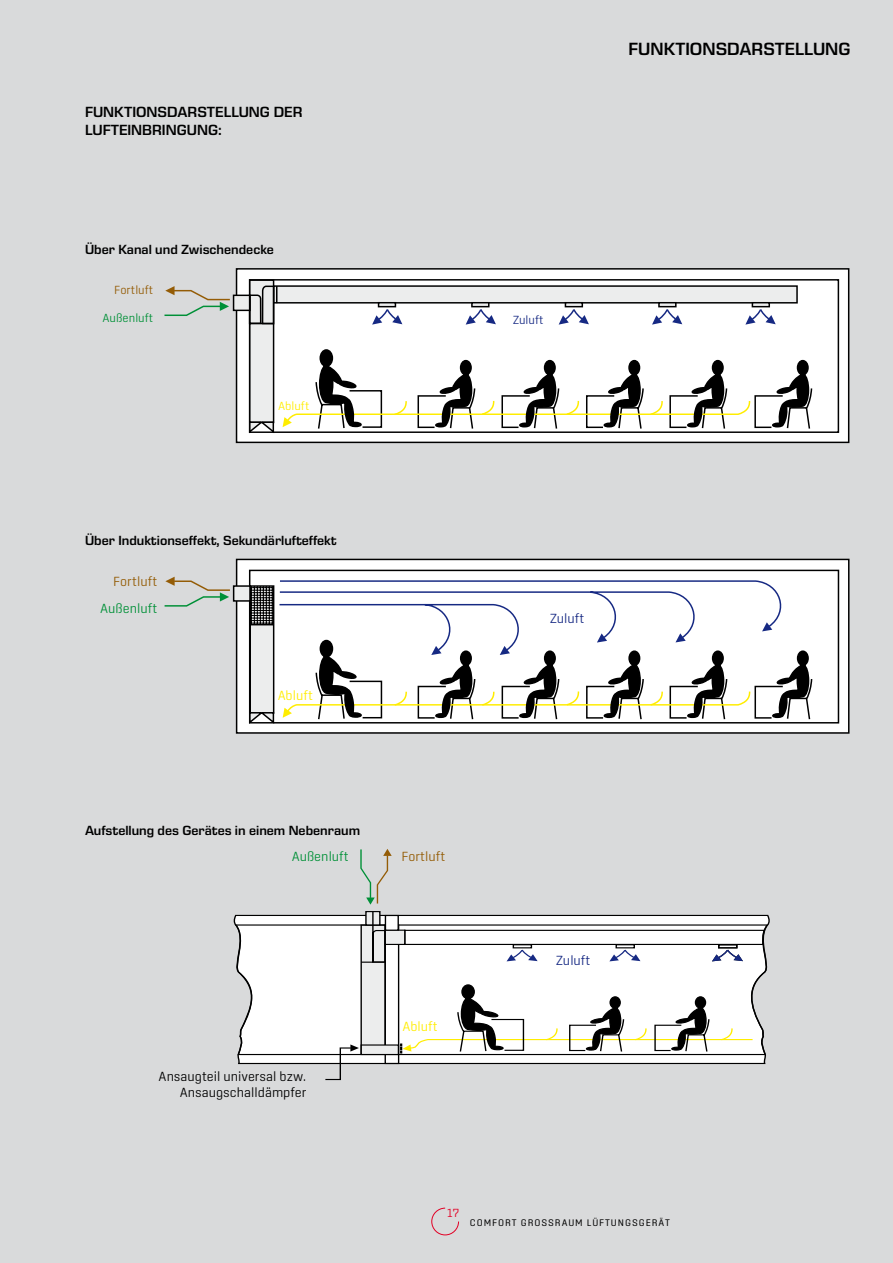
<style>
.page{position:relative;width:893px;height:1263px;background:#d9dadb}
.page>*{position:absolute;margin:0;border:0;box-sizing:border-box;transform-origin:0 0}
.t1{font:600 18px "Eurostile Next LT Pro";color:#000}
.t2{font:600 15px/18px "Eurostile Next LT Pro";color:#000}
.t3{font:600 13.5px "Eurostile Next LT Pro";color:#000}
.t4{font:300 13.5px/16.2px "Center";color:#000;text-align:right}
.t5{font:300 13.5px "Center";color:#009037}
.t6{font:300 13.5px "Center";color:#945c06}
.t7{font:300 13.5px "Center";color:#ffed00}
.t8{font:300 13.5px "Center";color:#162983}
.t9{font:300 12px "Center";color:#009037}
.t10{font:300 12px "Center";color:#945c06}
.t11{font:300 12px "Center";color:#ffed00}
.t12{font:300 12px "Center";color:#162983}
.t13{font:300 12px "Center";color:#e20025}
.t14{font:9.75px "Center";letter-spacing:.095em;color:#000}
</style>
<div class="page">
<svg style="left:431px;top:1207px;width:28px;height:29px"></svg>
<svg style="left:234px;top:914px;width:536px;height:151px;background:#dbdbdb"></svg>
<svg style="left:234px;top:924px;width:536px;height:132px;background:#eaeaeb"></svg>
<div style="left:385px;top:924px;width:14px;height:140px;border:1px solid #000"></div>
<div style="left:385px;top:929px;width:20px;height:16px;background:#eceded;border:1px solid #000"></div>
<div style="left:361px;top:1044px;width:38px;height:11px;background:#eceded;border:1px solid #000"></div>
<svg style="left:324px;top:1044px;width:35px;height:37px"></svg>
<div style="left:385px;top:915px;width:14px;height:16px;background:#fff;border:1px solid #000"></div>
<svg style="left:360px;top:849px;width:32px;height:114px"></svg>
<svg style="left:400px;top:984px;width:354px;height:69px;background:#e2e1dd"></svg>
<div style="left:237px;top:269px;width:612px;height:173px;background:#fff"></div>
<svg style="left:164px;top:286px;width:66px;height:30px"></svg>
<div style="left:234px;top:295px;width:16px;height:15px;background:#eceded"></div>
<div style="left:233px;top:295px;width:18px;height:16px;border:1px solid #000"></div>
<svg style="left:248px;top:268px;width:565px;height:166px"></svg>
<svg style="left:164px;top:577px;width:66px;height:30px"></svg>
<div style="left:237px;top:559px;width:612px;height:174px;background:#fff"></div>
<div style="left:236px;top:559px;width:613px;height:175px;border:1px solid #000"></div>
<svg style="left:248px;top:569px;width:592px;height:155px"></svg>
<div style="left:234px;top:586px;width:16px;height:15px;background:#eceded"></div>
<div style="left:233px;top:585px;width:18px;height:17px;border:1px solid #000"></div>
<svg style="left:248px;top:580px;width:565px;height:144px"></svg>
<p class="t2" style="left:85px;top:103px;width:219px">FUNKTIONSDARSTELLUNG DER<br>LUFTEINBRINGUNG:</p>
<p class="t3" style="left:85px;top:242px;width:190px">Über Kanal und Zwischendecke</p>
<p class="t10" style="left:114px;top:283px;width:40px">Fortluft</p>
<p class="t9" style="left:102px;top:311px;width:52px">Außenluft</p>
<p class="t11" style="left:278px;top:399px;width:33px">Abluft</p>
<p class="t3" style="left:85px;top:533px;width:253px">Über Induktionseffekt, Sekundärlufteffekt</p>
<p class="t6" style="left:113px;top:573px;width:45px">Fortluft</p>
<p class="t5" style="left:100px;top:600px;width:59px">Außenluft</p>
<p class="t7" style="left:278px;top:688px;width:37px">Abluft</p>
<h1 class="t1" style="left:629px;top:39px;width:223px">FUNKTIONSDARSTELLUNG</h1>
<p class="t12" style="left:513px;top:313px;width:32px">Zuluft</p>
<p class="t8" style="left:550px;top:611px;width:36px">Zuluft</p>
<p class="t3" style="left:85px;top:823px;width:277px">Aufstellung des Gerätes in einem Nebenraum</p>
<p class="t5" style="left:292px;top:849px;width:59px">Außenluft</p>
<p class="t6" style="left:401px;top:849px;width:45px">Fortluft</p>
<p class="t4" style="left:159px;top:1068px;width:149px">Ansaugteil universal bzw.<br>Ansaugschalldämpfer</p>
<p class="t7" style="left:402px;top:1019px;width:37px">Abluft</p>
<p class="t8" style="left:556px;top:952px;width:36px">Zuluft</p>
<p class="t13" style="left:447px;top:1206px;width:14px">17</p>
<p class="t14" style="left:470px;top:1217px;width:202px">COMFORT GROSSRAUM LÜFTUNGSGERÄT</p>
</div>
